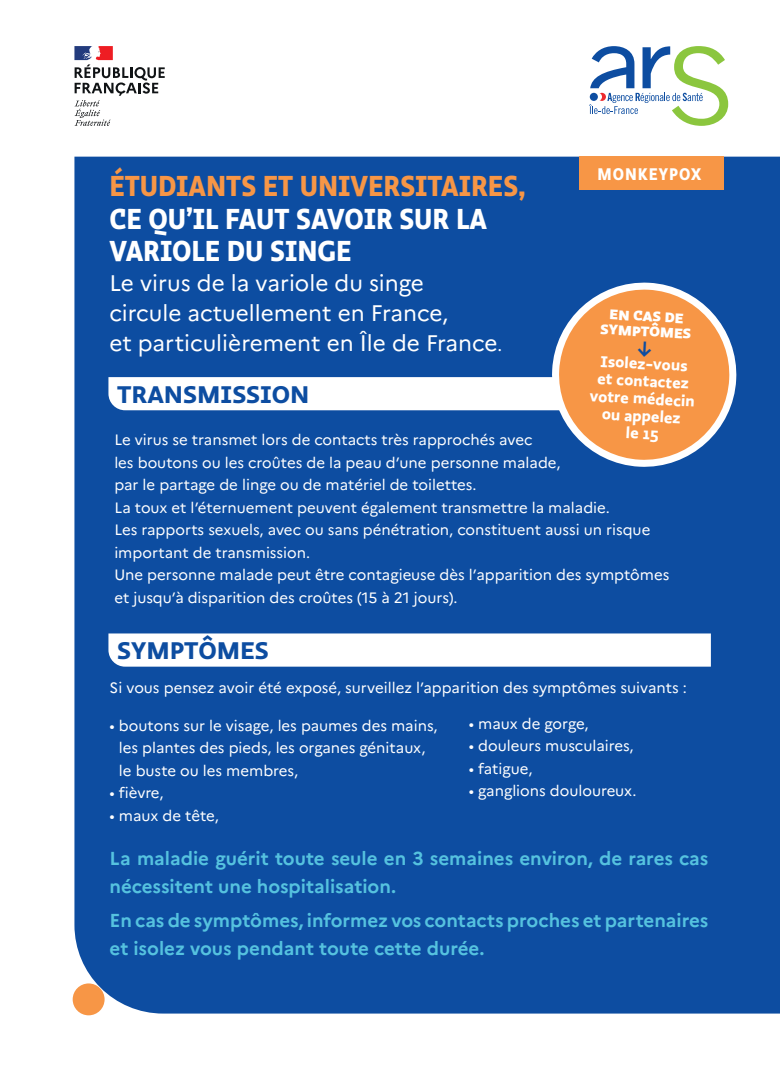
<style>
.page{position:relative;width:780px;height:1088px;background:#fff}
.page>*{position:absolute;margin:0;border:0;box-sizing:border-box;transform-origin:0 0}
.t1{font:700 30px/32.5px "Ratio Display";color:#fff}
.t2{font:700 25px "Ratio";color:#0d4da1}
.t3{font:22.5px/30px "Marianne";color:#fff}
.t4{font:700 18.75px/27.5px "Marianne";color:#55c2df}
.t5{font:700 17.5px "Ratio Display";letter-spacing:.06em;color:#fff}
.t6{font:700 16.25px/17.5px "Ratio";color:#fff;text-align:center}
.t7{font:15px/22.5px "Marianne";color:#fff}
.t8{font:800 14.38px/15.2px "Ratio";color:#fff;text-align:center}
.s1{color:#f79646}
.s2{font-size:17.5px}
</style>
<div class="page">
<div style="left:74px;top:157px;width:706px;height:856px;background:#0d4da1"></div>
<div style="left:73px;top:983px;width:32px;height:32px;background:#f79646;border-radius:50%"></div>
<svg style="left:589px;top:46px;width:139px;height:80px"></svg>
<svg style="left:74px;top:46px;width:91px;height:80px"></svg>
<svg style="left:108px;top:633px;width:602px;height:34px"></svg>
<div style="left:579px;top:156px;width:145px;height:34px;background:#f79646"></div>
<div style="left:545px;top:276px;width:197px;height:194px;background:#0d4da1"></div>
<svg style="left:108px;top:284px;width:627px;height:182px"></svg>
<p class="t1" style="left:109px;top:170px;width:418px"><span class="s1">ÉTUDIANTS ET UNIVERSITAIRES,<br></span>CE QU’IL FAUT SAVOIR SUR LA<br>VARIOLE DU SINGE</p>
<p class="t3" style="left:109px;top:268px;width:394px">Le virus de la variole du singe<br>circule actuellement en France,<br>et particulièrement en Île de France<span class="s2">.</span></p>
<p class="t2" style="left:117px;top:379px;width:194px">TRANSMISSION</p>
<p class="t5" style="left:597px;top:163px;width:105px">MONKEYPOX</p>
<p class="t8" style="left:601px;top:306px;width:92px;rotate:3deg">EN CAS DE<br>SYMPTÔMES</p>
<p class="t6" style="left:592px;top:352px;width:107px;rotate:3deg">Isolez-vous et contactez votre médecin ou appelez<br>le 15</p>
<p class="t7" style="left:114px;top:429px;width:448px">Le virus se transmet lors de contacts très rapprochés avec<br>les boutons ou les croûtes de la peau d’une personne malade, par le partage de linge ou de matériel de toilettes.</p>
<p class="t7" style="left:114px;top:496px;width:497px">La toux et l’éternuement peuvent également transmettre la maladie.</p>
<p class="t7" style="left:114px;top:519px;width:537px">Les rapports sexuels, avec ou sans pénétration, constituent aussi un risque important de transmission.</p>
<p class="t7" style="left:114px;top:564px;width:556px">Une personne malade peut être contagieuse dès l’apparition des symptômes et jusqu’à disparition des croûtes (15 à 21 jours).</p>
<p class="t2" style="left:117px;top:635px;width:153px">SYMPTÔMES</p>
<p class="t7" style="left:110px;top:677px;width:578px">Si vous pensez avoir été exposé, surveillez l’apparition des symptômes suivants :</p>
<p class="t7" style="left:119px;top:714px;width:320px;text-indent:-9px">• boutons sur le visage, les paumes des mains, les plantes des pieds, les organes génitaux, le buste ou les membres,</p>
<p class="t7" style="left:110px;top:782px;width:56px">• fièvre,</p>
<p class="t7" style="left:110px;top:804px;width:111px">• maux de tête,</p>
<p class="t7" style="left:469px;top:712px;width:121px">• maux de gorge,</p>
<p class="t7" style="left:469px;top:735px;width:166px">• douleurs musculaires,</p>
<p class="t7" style="left:469px;top:757px;width:65px">• fatigue,</p>
<p class="t7" style="left:469px;top:780px;width:169px">• ganglions douloureux.</p>
<p class="t4" style="left:110px;top:844px;width:600px">La maladie guérit toute seule en 3 semaines environ, de rares cas nécessitent une hospitalisation.</p>
<p class="t4" style="left:110px;top:907px;width:600px">En cas de symptômes, informez vos contacts proches et partenaires et isolez vous pendant toute cette durée.</p>
</div>
